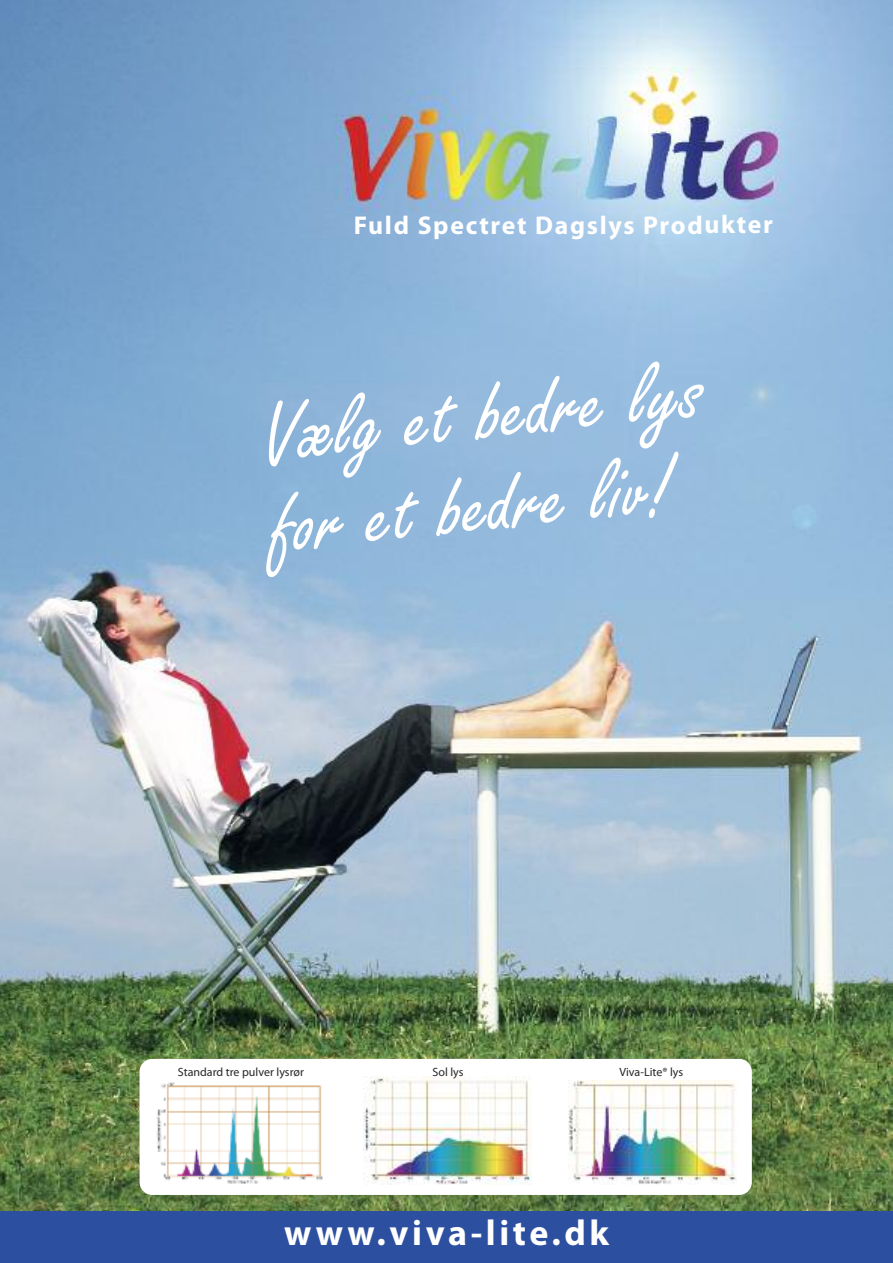
<style>
.page{position:relative;width:893px;height:1263px;background:#fff}
.page>*{position:absolute;margin:0;border:0;box-sizing:border-box;transform-origin:0 0}
.t1{font:93px/91.5px "Freestyle Script";color:#fff}
.t2{font:700 36px "Myriad Pro";letter-spacing:.1em;color:#fff}
.t3{font:700 25.8px "Myriad Pro";letter-spacing:.065em;color:#fff}
.t4{font:12px "Myriad Pro";color:#272627}
</style>
<div class="page">
<img style="left:0;top:0;width:893px;height:1211px">
<div style="left:140px;top:1059px;width:612px;height:136px;background:#fff;border-radius:13px"></div>
<div style="left:0;top:1211px;width:893px;height:52px;background:#2d4f9f"></div>
<img style="left:336px;top:67px;width:456px;height:145px">
<img style="left:568px;top:1080px;width:169px;height:104px">
<img style="left:363px;top:1076px;width:168px;height:108px">
<img style="left:156px;top:1082px;width:167px;height:102px">
<h3 class="t3" style="left:354px;top:215px;width:421px">Fuld Spectret Dagslys Produkter</h3>
<h1 class="t1" style="left:257px;top:394px;width:446px;rotate:-6deg">Vælg et bedre lys for et bedre liv!</h1>
<p class="t4" style="left:178px;top:1068px;width:128px">Standard tre pulver lysrør</p>
<p class="t4" style="left:432px;top:1068px;width:33px">Sol lys</p>
<p class="t4" style="left:619px;top:1068px;width:65px">Viva-Lite® lys</p>
<h2 class="t2" style="left:284px;top:1220px;width:326px">www.viva-lite.dk</h2>
</div>
